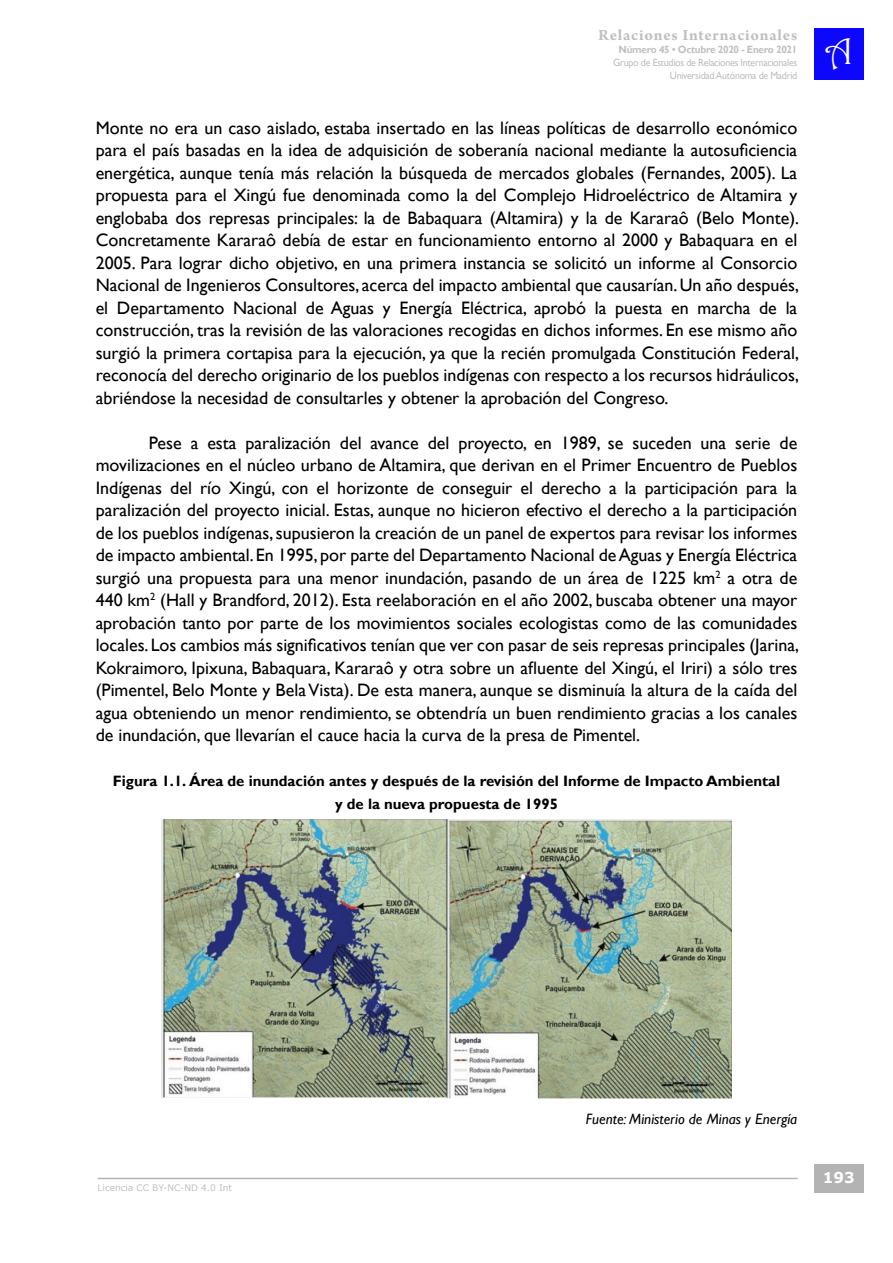
<style>
.page{position:relative;width:893px;height:1263px;background:#fff}
.page>*{position:absolute;margin:0;border:0;box-sizing:border-box;transform-origin:0 0}
.t1{font:37.5px "Harrington";color:#fff}
.t2{font:18px/22.5px "Gill Sans";color:#000;text-align:justify}
.t3{font:700 16.5px "Arno Pro";letter-spacing:.045em;color:#c0c0c0}
.t4{font:700 15px/22.5px "Gill Sans";color:#000;text-align:center}
.t5{font:italic 15px "Gill Sans";color:#000}
.t6{font:700 15px "Verdana";color:#fff}
.t7{font:10.5px/13px "Gill Sans";letter-spacing:-.03em;color:#c0c0c0;text-align:right;scale:.95 1}
.t8{font:700 10.5px "Gill Sans";letter-spacing:-.025em;color:#c0c0c0;scale:.95 1}
.t9{font:9px "Verdana";color:#c0c0c0}
</style>
<div class="page">
<hr style="left:98px;top:1178px;width:700px;height:1px;background:#b3b3b3">
<div style="left:814px;top:1164px;width:49px;height:29px;background:#b3b3b3"></div>
<div style="left:814px;top:29px;width:49px;height:51px;background:#0d07fd"></div>
<img style="left:162px;top:819px;width:569px;height:280px">
<p class="t3" style="left:598px;top:26px;width:200px">Relaciones Internacionales</p>
<p class="t8" style="left:619px;top:43px;width:190px">Número 45 • Octubre 2020 - Enero 2021</p>
<p class="t7" style="left:613px;top:56px;width:195px">Grupo de Estudios de Relaciones Internacionales<br>Universidad Autónoma de Madrid</p>
<p class="t2" style="left:96px;top:117px;width:705px">Monte no era un caso aislado, estaba insertado en las líneas políticas de desarrollo económico para el país basadas en la idea de adquisición de soberanía nacional mediante la autosuficiencia energética, aunque tenía más relación la búsqueda de mercados globales (Fernandes, 2005). La propuesta para el Xingú fue denominada como la del Complejo Hidroeléctrico de Altamira y englobaba dos represas principales: la de Babaquara (Altamira) y la de Kararaô (Belo Monte).<br>Concretamente Kararaô debía de estar en funcionamiento entorno al 2000 y Babaquara en el 2005. Para lograr dicho objetivo, en una primera instancia se solicitó un informe al Consorcio Nacional de Ingenieros Consultores, acerca del impacto ambiental que causarían. Un año después, el Departamento Nacional de Aguas y Energía Eléctrica, aprobó la puesta en marcha de la construcción, tras la revisión de las valoraciones recogidas en dichos informes. En ese mismo año surgió la primera cortapisa para la ejecución, ya que la recién promulgada Constitución Federal, reconocía del derecho originario de los pueblos indígenas con respecto a los recursos hidráulicos, abriéndose la necesidad de consultarles y obtener la aprobación del Congreso.</p>
<p class="t2" style="left:96px;top:432px;width:705px;text-indent:53px">Pese a esta paralización del avance del proyecto, en 1989, se suceden una serie de movilizaciones en el núcleo urbano de Altamira, que derivan en el Primer Encuentro de Pueblos Indígenas del río Xingú, con el horizonte de conseguir el derecho a la participación para la paralización del proyecto inicial. Estas, aunque no hicieron efectivo el derecho a la participación de los pueblos indígenas, supusieron la creación de un panel de expertos para revisar los informes de impacto ambiental. En 1995, por parte del Departamento Nacional de Aguas y Energía Eléctrica surgió una propuesta para una menor inundación, pasando de un área de 1225 km<sup>2</sup> a otra de 440 km<sup>2</sup> (Hall y Brandford, 2012). Esta reelaboración en el año 2002, buscaba obtener una mayor aprobación tanto por parte de los movimientos sociales ecologistas como de las comunidades locales. Los cambios más significativos tenían que ver con pasar de seis represas principales (Jarina, Kokraimoro, Ipixuna, Babaquara, Kararaô y otra sobre un afluente del Xingú, el Iriri) a sólo tres (Pimentel, Belo Monte y Bela Vista). De esta manera, aunque se disminuía la altura de la caída del agua obteniendo un menor rendimiento, se obtendría un buen rendimiento gracias a los canales de inundación, que llevarían el cauce hacia la curva de la presa de Pimentel.</p>
<p class="t4" style="left:113px;top:770px;width:669px">Figura 1.1. Área de inundación antes y después de la revisión del Informe de Impacto Ambiental y de la nueva propuesta de 1995</p>
<h1 class="t1" style="left:825px;top:29px;width:29px">A</h1>
<p class="t9" style="left:98px;top:1181px;width:136px">Licencia CC BY-NC-ND 4.0 Int</p>
<p class="t5" style="left:586px;top:1110px;width:213px">Fuente: Ministerio de Minas y Energía</p>
<p class="t6" style="left:823px;top:1167px;width:33px">193</p>
</div>
